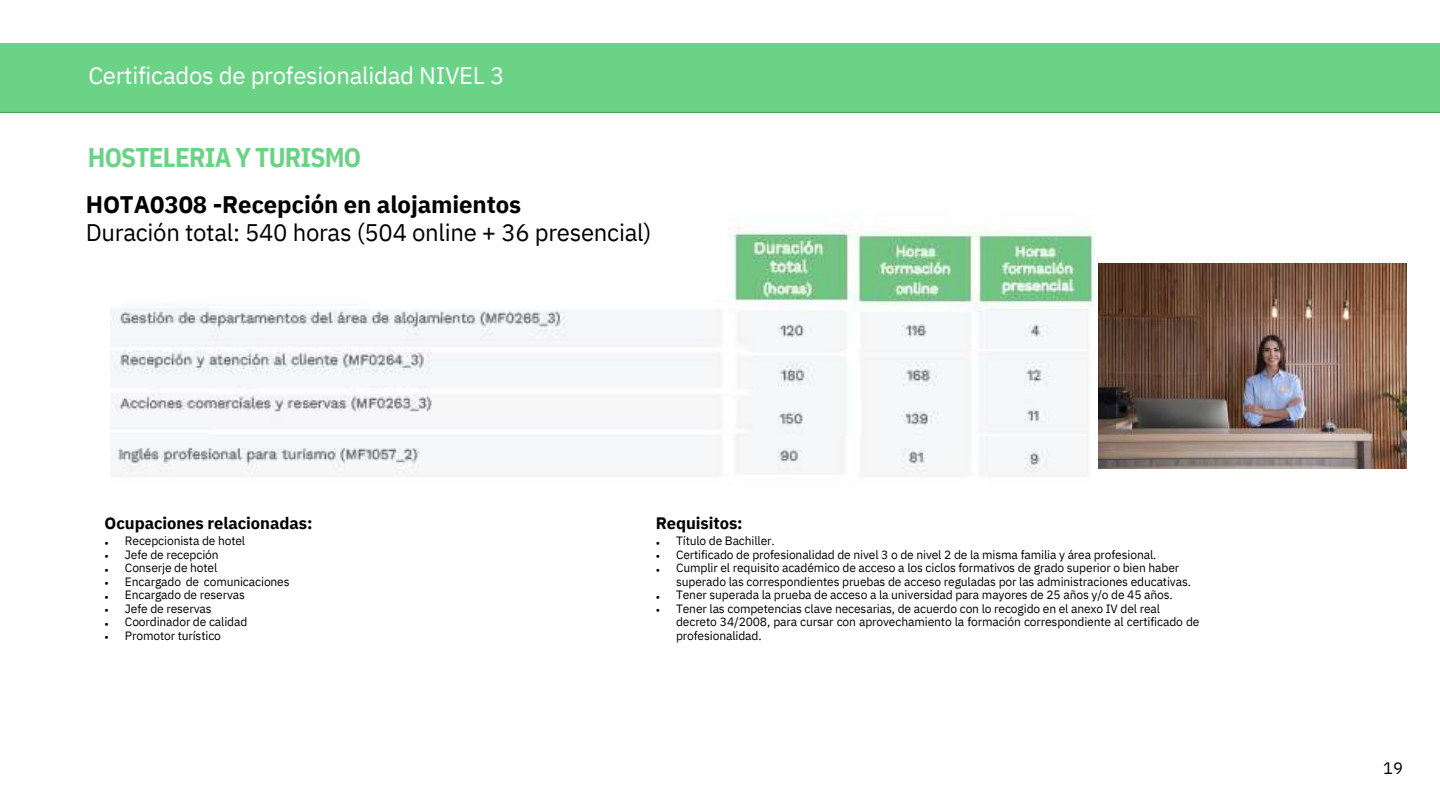
<style>
.page{position:relative;width:1440px;height:810px;background:#fff}
.page>*{position:absolute;margin:0;border:0;box-sizing:border-box;transform-origin:0 0}
.t1{font:700 27px "IBM Plex Sans Cond";letter-spacing:-.03em;color:#6ad385}
.t2{font:24px "IBM Plex Sans";letter-spacing:-.01em;color:#000}
.t3{font:24px "IBM Plex Sans";letter-spacing:-.01em;color:#fff}
.t4{font:700 24px "IBM Plex Sans";letter-spacing:-.005em;color:#000}
.t5{font:700 16.5px "IBM Plex Sans";letter-spacing:-.005em;color:#000}
.t6{font:16.5px "IBM Plex Sans";color:#000}
.t7{font:12px/13.5px "IBM Plex Sans";letter-spacing:-.01em;color:#000}
.t8{font:12px/13.5px "IBM Plex Sans Cond";color:#000;text-align:justify}
</style>
<div class="page">
<img style="left:1098px;top:264px;width:309px;height:205px">
<img style="left:110px;top:214px;width:985px;height:262px">
<div style="left:0;top:43px;width:1440px;height:70px;background:#6bd386"></div>
<p class="t3" style="left:88px;top:60px;width:417px">Certificados de profesionalidad NIVEL 3</p>
<p class="t1" style="left:88px;top:139px;width:275px">HOSTELERIA Y TURISMO</p>
<p class="t4" style="left:86px;top:189px;width:437px">HOTA0308 -Recepción en alojamientos</p>
<p class="t2" style="left:86px;top:217px;width:567px">Duración total: 540 horas (504 online + 36 presencial)</p>
<p class="t5" style="left:105px;top:512px;width:209px">Ocupaciones relacionadas:</p>
<p class="t5" style="left:656px;top:512px;width:89px">Requisitos:</p>
<p class="t8" style="left:105px;top:536px;width:6px">• • • • • • • •</p>
<p class="t8" style="left:656px;top:536px;width:6px">• • •</p>
<p class="t7" style="left:676px;top:534px;width:100px">Título de Bachiller.</p>
<p class="t7" style="left:676px;top:547px;width:482px">Certificado de profesionalidad de nivel 3 o de nivel 2 de la misma familia y área profesional.</p>
<p class="t7" style="left:676px;top:561px;width:517px">Cumplir el requisito académico de acceso a los ciclos formativos de grado superior o bien haber superado las correspondientes pruebas de acceso reguladas por las administraciones educativas.<br>Tener superada la prueba de acceso a la universidad para mayores de 25 años y/o de 45 años.<br>Tener las competencias clave necesarias, de acuerdo con lo recogido en el anexo IV del real</p>
<p class="t7" style="left:676px;top:615px;width:525px">decreto 34/2008, para cursar con aprovechamiento la formación correspondiente al certificado de profesionalidad.</p>
<p class="t7" style="left:125px;top:534px;width:122px">Recepcionista de hotel</p>
<p class="t7" style="left:125px;top:547px;width:95px">Jefe de recepción</p>
<p class="t7" style="left:125px;top:561px;width:94px">Conserje de hotel</p>
<p class="t7" style="left:125px;top:574px;width:166px">Encargado de comunicaciones<br>Encargado de reservas</p>
<p class="t7" style="left:125px;top:601px;width:88px">Jefe de reservas</p>
<p class="t7" style="left:125px;top:615px;width:124px">Coordinador de calidad<br>Promotor turístico</p>
<p class="t8" style="left:656px;top:590px;width:6px">• •</p>
<p class="t6" style="left:1383px;top:757px;width:21px">19</p>
</div>
